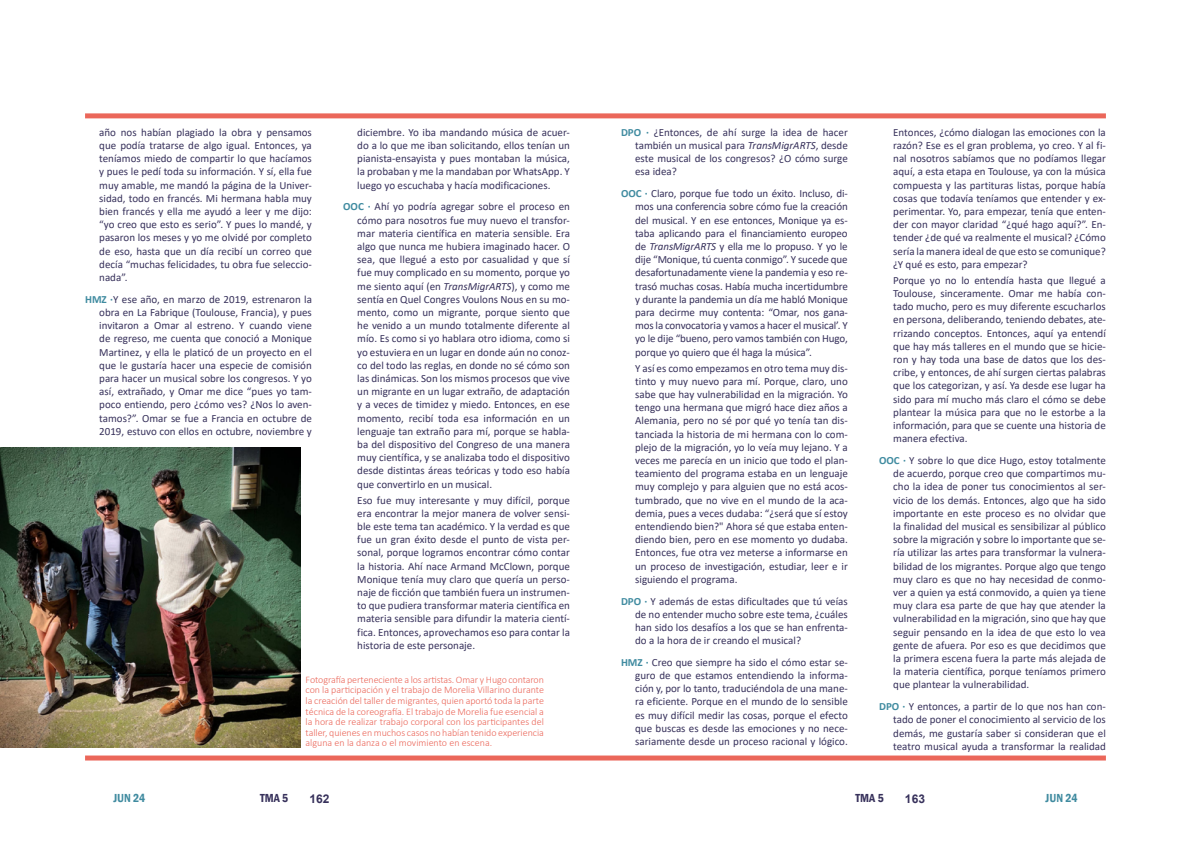
<style>
.page{position:relative;width:1191px;height:842px;background:#fff}
.page>*{position:absolute;margin:0;border:0;box-sizing:border-box;transform-origin:0 0}
.t1{font:600 condensed 12px "Franklin Gothic";color:#408ba0}
.t2{font:600 condensed 12px "Franklin Gothic";color:#37315b}
.t3{font:700 12px "Arial";color:#37315b}
.t4{font:11px/13.2px "Calibri";color:#37315b;text-align:justify}
.t5{font:300 10px/10.6px "Calibri";color:#eb675a;text-align:justify}
.s1{font-weight:700;color:#408ba0}
.s2{font-style:italic}
</style>
<div class="page">
<div style="left:85px;top:113px;width:1021px;height:5px;background:#eb675a"></div>
<div style="left:85px;top:755px;width:1021px;height:5px;background:#eb675a"></div>
<img style="left:0;top:448px;width:300px;height:300px">
<p class="t4" style="left:99px;top:125px;width:214px">año nos habían plagiado la obra y pensamos que podía tratarse de algo igual. Entonces, ya teníamos miedo de compartir lo que hacíamos y pues le pedí toda su información. Y sí, ella fue muy amable, me mandó la página de la Univer&shy;sidad, todo en francés. Mi hermana habla muy bien francés y ella me ayudó a leer y me dijo: “yo creo que esto es serio”. Y pues lo mandé, y pasaron los meses y yo me olvidé por completo de eso, hasta que un día recibí un correo que decía “muchas felicidades, tu obra fue seleccio&shy;nada”.</p>
<p class="t4" style="left:99px;top:292px;width:214px;text-indent:-14px"><span class="s1">HMZ ·</span>Y ese año, en marzo de 2019, estrenaron la obra en La Fabrique (Toulouse, Francia), y pues invitaron a Omar al estreno. Y cuando viene de regreso, me cuenta que conoció a Monique Martinez, y ella le platicó de un proyecto en el que le gustaría hacer una especie de comisión para hacer un musical sobre los congresos. Y yo así, extrañado, y Omar me dice “pues yo tam&shy;poco entiendo, pero ¿cómo ves? ¿Nos lo aven&shy;tamos?”. Omar se fue a Francia en octubre de 2019, estuvo con ellos en octubre, noviembre y</p>
<p class="t4" style="left:357px;top:125px;width:214px">diciembre. Yo iba mandando música de acuer&shy;do a lo que me iban solicitando, ellos tenían un pianista-ensayista y pues montaban la música, la probaban y me la mandaban por WhatsApp. Y luego yo escuchaba y hacía modificaciones.</p>
<p class="t4" style="left:357px;top:200px;width:214px;text-indent:-14px"><span class="s1">OOC ·</span> Ahí yo podría agregar sobre el proceso en cómo para nosotros fue muy nuevo el transfor&shy;mar materia científica en materia sensible. Era algo que nunca me hubiera imaginado hacer. O sea, que llegué a esto por casualidad y que sí fue muy complicado en su momento, porque yo me siento aquí (en <span class="s2">TransMigrARTS</span>), y como me sentía en Quel Congres Voulons Nous en su mo&shy;mento, como un migrante, porque siento que he venido a un mundo totalmente diferente al mío. Es como si yo hablara otro idioma, como si yo estuviera en un lugar en donde aún no conoz&shy;co del todo las reglas, en donde no sé cómo son las dinámicas. Son los mismos procesos que vive un migrante en un lugar extraño, de adaptación y a veces de timidez y miedo. Entonces, en ese momento, recibí toda esa información en un lenguaje tan extraño para mí, porque se habla&shy;ba del dispositivo del Congreso de una manera muy científica, y se analizaba todo el dispositivo desde distintas áreas teóricas y todo eso había que convertirlo en un musical.</p>
<p class="t4" style="left:357px;top:493px;width:214px">Eso fue muy interesante y muy difícil, porque era encontrar la mejor manera de volver sensi&shy;ble este tema tan académico. Y la verdad es que fue un gran éxito desde el punto de vista per&shy;sonal, porque logramos encontrar cómo contar la historia. Ahí nace Armand McClown, porque Monique tenía muy claro que quería un perso&shy;naje de ficción que también fuera un instrumen&shy;to que pudiera transformar materia científica en materia sensible para difundir la materia cientí&shy;fica. Entonces, aprovechamos eso para contar la historia de este personaje.</p>
<p class="t5" style="left:306px;top:674px;width:240px">Fotografía perteneciente a los artistas. Omar y Hugo contaron con la participación y el trabajo de Morelia Villarino durante la creación del taller de migrantes, quien aportó toda la parte técnica de la coreografía. El trabajo de Morelia fue esencial a la hora de realizar trabajo corporal con los participantes del taller, quienes en muchos casos no habían tenido experiencia alguna en la danza o el movimiento en escena.</p>
<p class="t4" style="left:635px;top:125px;width:214px;text-indent:-14px"><span class="s1">DPO ·</span> ¿Entonces, de ahí surge la idea de hacer también un musical para <span class="s2">TransMigrARTS</span>, desde este musical de los congresos? ¿O cómo surge esa idea?</p>
<p class="t4" style="left:635px;top:187px;width:214px;text-indent:-14px"><span class="s1">OOC ·</span> Claro, porque fue todo un éxito. Incluso, di&shy;mos una conferencia sobre cómo fue la creación del musical. Y en ese entonces, Monique ya es&shy;taba aplicando para el financiamiento europeo de <span class="s2">TransMigrARTS</span> y ella me lo propuso. Y yo le dije “Monique, tú cuenta conmigo”. Y sucede que desafortunadamente viene la pandemia y eso re&shy;trasó muchas cosas. Había mucha incertidumbre y durante la pandemia un día me habló Monique para decirme muy contenta: “Omar, nos gana&shy;mos la convocatoria y vamos a hacer el musical’. Y yo le dije “bueno, pero vamos también con Hugo, porque yo quiero que él haga la música”.</p>
<p class="t4" style="left:635px;top:361px;width:214px">Y así es como empezamos en otro tema muy dis&shy;tinto y muy nuevo para mí. Porque, claro, uno sabe que hay vulnerabilidad en la migración. Yo tengo una hermana que migró hace diez años a Alemania, pero no sé por qué yo tenía tan dis&shy;tanciada la historia de mi hermana con lo com&shy;plejo de la migración, yo lo veía muy lejano. Y a veces me parecía en un inicio que todo el plan&shy;teamiento del programa estaba en un lenguaje muy complejo y para alguien que no está acos&shy;tumbrado, que no vive en el mundo de la aca&shy;demia, pues a veces dudaba: “¿será que sí estoy entendiendo bien?" Ahora sé que estaba enten&shy;diendo bien, pero en ese momento yo dudaba.<br>Entonces, fue otra vez meterse a informarse en un proceso de investigación, estudiar, leer e ir siguiendo el programa.</p>
<p class="t4" style="left:635px;top:594px;width:214px;text-indent:-14px"><span class="s1">DPO ·</span> Y además de estas dificultades que tú veías de no entender mucho sobre este tema, ¿cuáles han sido los desafíos a los que se han enfrenta&shy;do a la hora de ir creando el musical?</p>
<p class="t4" style="left:635px;top:655px;width:214px;text-indent:-14px"><span class="s1">HMZ ·</span> Creo que siempre ha sido el cómo estar se&shy;guro de que estamos entendiendo la informa&shy;ción y, por lo tanto, traduciéndola de una mane&shy;ra eficiente. Porque en el mundo de lo sensible es muy difícil medir las cosas, porque el efecto que buscas es desde las emociones y no nece&shy;sariamente desde un proceso racional y lógico.</p>
<p class="t4" style="left:893px;top:125px;width:214px">Entonces, ¿cómo dialogan las emociones con la razón? Ese es el gran problema, yo creo. Y al fi&shy;nal nosotros sabíamos que no podíamos llegar aquí, a esta etapa en Toulouse, ya con la música compuesta y las partituras listas, porque había cosas que todavía teníamos que entender y ex&shy;perimentar. Yo, para empezar, tenía que enten&shy;der con mayor claridad “¿qué hago aquí?”. En&shy;tender ¿de qué va realmente el musical? ¿Cómo sería la manera ideal de que esto se comunique? ¿Y qué es esto, para empezar?</p>
<p class="t4" style="left:893px;top:273px;width:214px">Porque yo no lo entendía hasta que llegué a Toulouse, sinceramente. Omar me había con&shy;tado mucho, pero es muy diferente escucharlos en persona, deliberando, teniendo debates, ate&shy;rrizando conceptos. Entonces, aquí ya entendí que hay más talleres en el mundo que se hicie&shy;ron y hay toda una base de datos que los des&shy;cribe, y entonces, de ahí surgen ciertas palabras que los categorizan, y así. Ya desde ese lugar ha sido para mí mucho más claro el cómo se debe plantear la música para que no le estorbe a la información, para que se cuente una historia de manera efectiva.</p>
<p class="t4" style="left:893px;top:453px;width:214px;text-indent:-14px"><span class="s1">OOC ·</span> Y sobre lo que dice Hugo, estoy totalmente de acuerdo, porque creo que compartimos mu&shy;cho la idea de poner tus conocimientos al ser&shy;vicio de los demás. Entonces, algo que ha sido importante en este proceso es no olvidar que la finalidad del musical es sensibilizar al público sobre la migración y sobre lo importante que se&shy;ría utilizar las artes para transformar la vulnera&shy;bilidad de los migrantes. Porque algo que tengo muy claro es que no hay necesidad de conmo&shy;ver a quien ya está conmovido, a quien ya tiene muy clara esa parte de que hay que atender la vulnerabilidad en la migración, sino que hay que seguir pensando en la idea de que esto lo vea gente de afuera. Por eso es que decidimos que la primera escena fuera la parte más alejada de la materia científica, porque teníamos primero que plantear la vulnerabilidad.</p>
<p class="t4" style="left:893px;top:700px;width:214px;text-indent:-14px"><span class="s1">DPO ·</span> Y entonces, a partir de lo que nos han con&shy;tado de poner el conocimiento al servicio de los demás, me gustaría saber si consideran que el teatro musical ayuda a transformar la realidad</p>
<p class="t1" style="left:113px;top:790px;width:33px">JUN 24</p>
<p class="t2" style="left:260px;top:790px;width:30px">TMA 5</p>
<p class="t3" style="left:309px;top:790px;width:22px">162</p>
<p class="t2" style="left:855px;top:790px;width:30px">TMA 5</p>
<p class="t3" style="left:905px;top:790px;width:22px">163</p>
<p class="t1" style="left:1045px;top:790px;width:33px">JUN 24</p>
</div>
